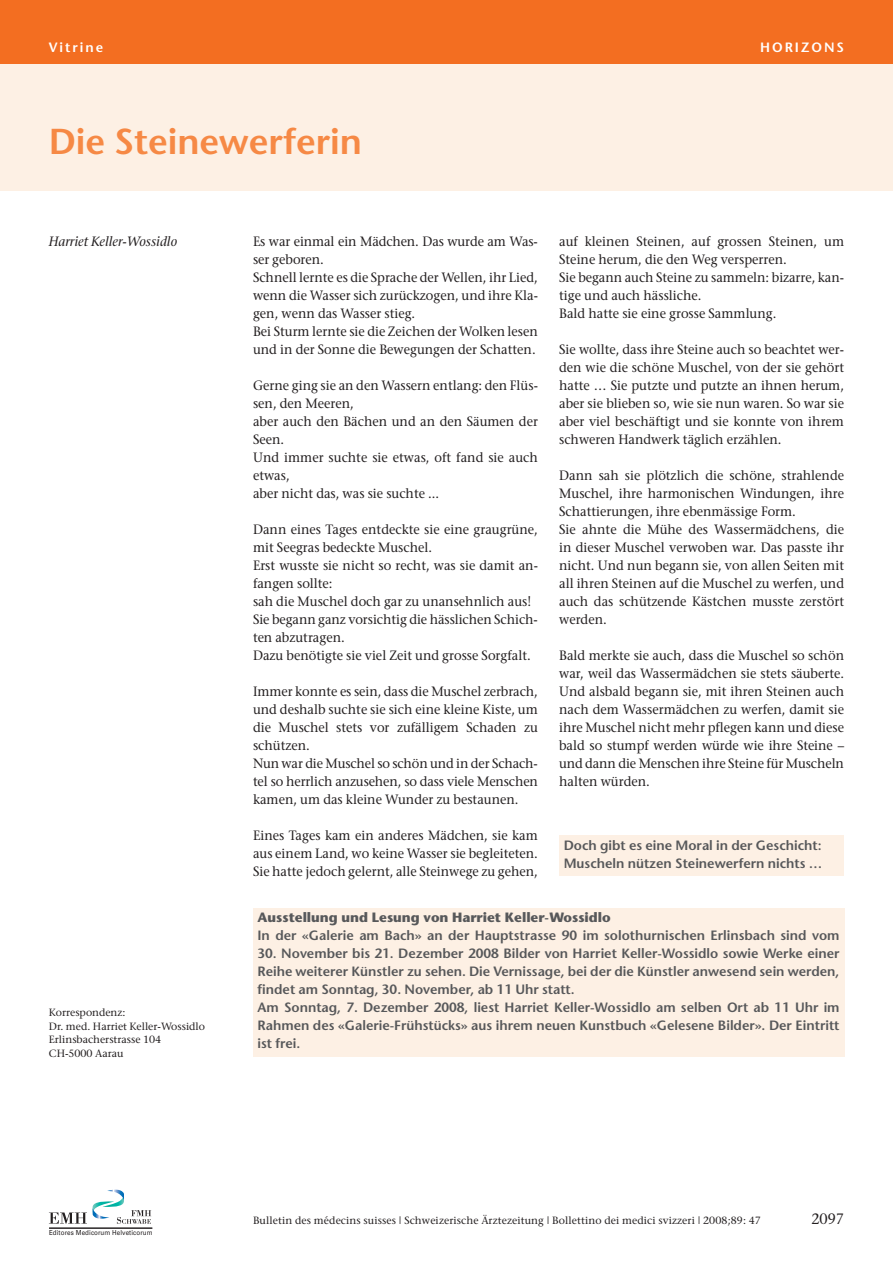
<style>
.page{position:relative;width:893px;height:1263px;background:#fff}
.page>*{position:absolute;margin:0;border:0;box-sizing:border-box;transform-origin:0 0}
.t1{font:600 36px "Stone Sans";color:#f68945}
.t2{font:15px "Stone Serif";color:#231f20;scale:.95 1}
.t3{font:13.5px/18px "Stone Serif";color:#231f20;scale:.95 1}
.t4{font:600 13.5px/18px "Stone Sans";color:#57585a}
.t5{font:700 13.5px "Stone Sans";color:#57585a}
.t6{font:italic 13.5px "Stone Serif";color:#231f20;scale:.95 1}
.t7{font:600 13.5px "Stone Sans";letter-spacing:.15em;color:#fff}
.t8{font:10.5px/13.5px "Stone Serif";letter-spacing:.01em;color:#231f20}
.t9{font:6.9px "Univers";letter-spacing:.015em;color:#231f20;scale:.9 1}
</style>
<div class="page">
<div style="left:0;top:60px;width:893px;height:131px;background:#fdf0e4"></div>
<div style="left:0;top:0;width:893px;height:64px;background:#f36e21"></div>
<svg style="left:49px;top:1189px;width:102px;height:35px"></svg>
<hr style="left:49px;top:1228px;width:103px;height:1px;background:#231f20">
<div style="left:559px;top:836px;width:285px;height:40px;background:#fdf0e4"></div>
<div style="left:253px;top:908px;width:591px;height:149px;background:#fdf0e4"></div>
<p class="t7" style="left:49px;top:42px;width:56px">Vitrine</p>
<p class="t7" style="left:760px;top:42px;width:86px">HORIZONS</p>
<h1 class="t1" style="left:49px;top:127px;width:315px">Die Steinewerferin</h1>
<p class="t6" style="left:49px;top:236px;width:136px">Harriet Keller-Wossidlo</p>
<p class="t3" style="left:253px;top:234px;width:301px">Es war einmal ein Mädchen. Das wurde am Was&shy;ser geboren.<br>Schnell lernte es die Sprache der Wellen, ihr Lied, wenn die Wasser sich zurückzogen, und ihre Kla&shy;gen, wenn das Wasser stieg.<br>Bei Sturm lernte sie die Zeichen der Wolken lesen und in der Sonne die Bewegungen der Schatten.</p>
<p class="t3" style="left:253px;top:378px;width:301px">Gerne ging sie an den Wassern entlang: den Flüs&shy;sen, den Meeren,<br>aber auch den Bächen und an den Säumen der<br>Seen.<br>Und immer suchte sie etwas, oft fand sie auch etwas,<br>aber nicht das, was sie suchte ...</p>
<p class="t3" style="left:253px;top:522px;width:301px">Dann eines Tages entdeckte sie eine graugrüne, mit Seegras bedeckte Muschel.<br>Erst wusste sie nicht so recht, was sie damit an&shy;fangen sollte:<br>sah die Muschel doch gar zu unansehnlich aus!<br>Sie begann ganz vorsichtig die hässlichen Schich&shy;ten abzutragen.<br>Dazu benötigte sie viel Zeit und grosse Sorgfalt.</p>
<p class="t3" style="left:253px;top:684px;width:301px">Immer konnte es sein, dass die Muschel zerbrach, und deshalb suchte sie sich eine kleine Kiste, um die Muschel stets vor zufälligem Schaden zu schützen.<br>Nun war die Muschel so schön und in der Schach&shy;tel so herrlich anzusehen, so dass viele Menschen kamen, um das kleine Wunder zu bestaunen.</p>
<p class="t3" style="left:253px;top:828px;width:301px;text-align:justify">Eines Tages kam ein anderes Mädchen, sie kam aus einem Land, wo keine Wasser sie begleiteten.<br>Sie hatte jedoch gelernt, alle Steinwege zu gehen,</p>
<p class="t3" style="left:559px;top:234px;width:301px">auf kleinen Steinen, auf grossen Steinen, um Steine herum, die den Weg versperren.<br>Sie begann auch Steine zu sammeln: bizarre, kan&shy;tige und auch hässliche.<br>Bald hatte sie eine grosse Sammlung.</p>
<p class="t3" style="left:559px;top:342px;width:301px;text-align:justify">Sie wollte, dass ihre Steine auch so beachtet wer&shy;den wie die schöne Muschel, von der sie gehört hatte … Sie putzte und putzte an ihnen herum, aber sie blieben so, wie sie nun waren. So war sie aber viel beschäftigt und sie konnte von ihrem schweren Handwerk täglich erzählen.</p>
<p class="t3" style="left:559px;top:468px;width:301px">Dann sah sie plötzlich die schöne, strahlende Muschel, ihre harmonischen Windungen, ihre Schattierungen, ihre ebenmässige Form.<br>Sie ahnte die Mühe des Wassermädchens, die in dieser Muschel verwoben war. Das passte ihr nicht. Und nun begann sie, von allen Seiten mit all ihren Steinen auf die Muschel zu werfen, und auch das schützende Kästchen musste zerstört werden.</p>
<p class="t3" style="left:559px;top:648px;width:301px;text-align:justify">Bald merkte sie auch, dass die Muschel so schön war, weil das Wassermädchen sie stets säuberte.<br>Und alsbald begann sie, mit ihren Steinen auch nach dem Wassermädchen zu werfen, damit sie ihre Muschel nicht mehr pflegen kann und diese bald so stumpf werden würde wie ihre Steine – und dann die Menschen ihre Steine für Muscheln halten würden.</p>
<p class="t4" style="left:564px;top:838px;width:260px">Doch gibt es eine Moral in der Geschicht:<br>Muscheln nützen Steinewerfern nichts …</p>
<p class="t8" style="left:49px;top:1007px;width:158px">Korrespondenz:<br>Dr. med. Harriet Keller-Wossidlo<br>Erlinsbacherstrasse 104<br>CH-5000 Aarau</p>
<p class="t5" style="left:257px;top:912px;width:355px">Ausstellung und Lesung von Harriet Keller-Wossidlo</p>
<p class="t4" style="left:257px;top:928px;width:584px">In der «Galerie am Bach» an der Hauptstrasse 90 im solothurnischen Erlinsbach sind vom</p>
<p class="t4" style="left:257px;top:946px;width:584px">30. November bis 21. Dezember 2008 Bilder von Harriet Keller-Wossidlo sowie Werke einer Reihe weiterer Künstler zu sehen. Die Vernissage, bei der die Künstler anwesend sein werden, findet am Sonntag, 30. November, ab 11 Uhr statt.<br>Am Sonntag, 7. Dezember 2008, liest Harriet Keller-Wossidlo am selben Ort ab 11 Uhr im Rahmen des «Galerie-Frühstücks» aus ihrem neuen Kunstbuch «Gelesene Bilder». Der Eintritt ist frei.</p>
<p class="t9" style="left:49px;top:1229px;width:117px">Editores Medicorum Helveticorum</p>
<p class="t8" style="left:253px;top:1214px;width:509px">Bulletin des médecins suisses | Schweizerische Ärztezeitung | Bollettino dei medici svizzeri | 2008;89: 47</p>
<p class="t2" style="left:811px;top:1213px;width:36px">2097</p>
</div>
